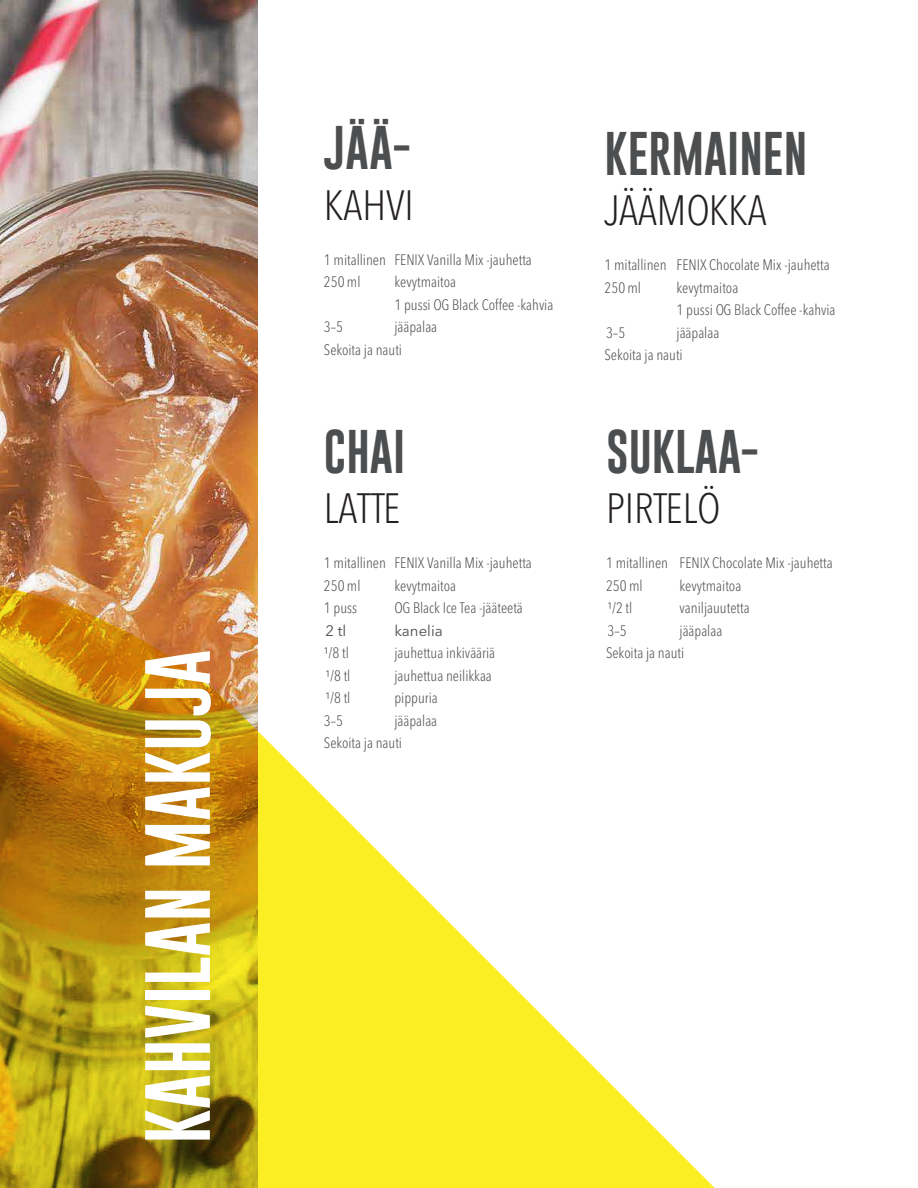
<style>
.page{position:relative;width:918px;height:1188px;background:#fff}
.page>*{position:absolute;margin:0;border:0;box-sizing:border-box;transform-origin:0 0}
.t1{font:67.5px "Gobold";color:#fff}
.t2{font:45px "Gobold";color:#4c4e50}
.t3{font:300 condensed 42px "Avenir Next LT Pro";color:#241f21}
.t4{font:300 condensed 15px/22.5px "Avenir Next LT Pro";color:#4c4e50}
.t5{font:15px "Avenir Next LT Pro";color:#4c4e50}
</style>
<div class="page">
<img style="left:0;top:0;width:258px;height:576px">
<svg style="left:0;top:576px;width:715px;height:612px"></svg>
<h1 class="t1" style="left:134px;top:1144px;width:496px;rotate:-90deg">KAHVILAN MAKUJA</h1>
<h2 class="t2" style="left:324px;top:119px;width:88px">JÄÄ-</h2>
<h3 class="t3" style="left:324px;top:180px;width:92px">KAHVI</h3>
<p class="t4" style="left:324px;top:248px;width:209px">1 mitallinen FENIX Vanilla Mix -jauhetta<br>250 ml</p>
<p class="t4" style="left:394px;top:271px;width:160px">kevytmaitoa<br>1 pussi OG Black Coffee -kahvia</p>
<p class="t4" style="left:324px;top:316px;width:115px;text-indent:70px">jääpalaa<br>Sekoita ja nauti</p>
<p class="t4" style="left:324px;top:316px;width:21px">3–5</p>
<h2 class="t2" style="left:605px;top:125px;width:204px">KERMAINEN</h2>
<h3 class="t3" style="left:605px;top:186px;width:164px">JÄÄMOKKA</h3>
<p class="t4" style="left:605px;top:254px;width:227px">1 mitallinen FENIX Chocolate Mix -jauhetta<br>250 ml</p>
<p class="t4" style="left:677px;top:276px;width:160px">kevytmaitoa<br>1 pussi OG Black Coffee -kahvia</p>
<p class="t4" style="left:605px;top:321px;width:116px;text-indent:72px">jääpalaa<br>Sekoita ja nauti</p>
<p class="t4" style="left:606px;top:321px;width:21px">3–5</p>
<h2 class="t2" style="left:324px;top:422px;width:83px">CHAI</h2>
<h3 class="t3" style="left:324px;top:483px;width:78px">LATTE</h3>
<p class="t4" style="left:324px;top:552px;width:209px">1 mitallinen FENIX Vanilla Mix -jauhetta<br>250 ml</p>
<p class="t4" style="left:394px;top:574px;width:63px">kevytmaitoa</p>
<h2 class="t2" style="left:606px;top:423px;width:154px">SUKLAA-</h2>
<h3 class="t3" style="left:606px;top:484px;width:116px">PIRTELÖ</h3>
<p class="t4" style="left:606px;top:552px;width:228px">1 mitallinen FENIX Chocolate Mix -jauhetta<br>250 ml</p>
<p class="t4" style="left:680px;top:574px;width:63px">kevytmaitoa</p>
<p class="t4" style="left:324px;top:597px;width:35px">1 puss</p>
<p class="t4" style="left:394px;top:597px;width:130px">OG Black Ice Tea -jääteetä</p>
<p class="t5" style="left:325px;top:622px;width:22px">2 tl</p>
<p class="t5" style="left:394px;top:622px;width:50px">kanelia</p>
<p class="t4" style="left:324px;top:642px;width:27px">¹/8 tl</p>
<p class="t4" style="left:394px;top:642px;width:102px">jauhettua inkivääriä</p>
<p class="t4" style="left:325px;top:664px;width:27px">¹/8 tl</p>
<p class="t4" style="left:394px;top:664px;width:99px">jauhettua neilikkaa</p>
<p class="t4" style="left:325px;top:687px;width:27px">¹/8 tl</p>
<p class="t4" style="left:394px;top:687px;width:45px">pippuria</p>
<p class="t4" style="left:324px;top:709px;width:21px">3–5</p>
<p class="t4" style="left:324px;top:709px;width:115px;text-indent:70px">jääpalaa<br>Sekoita ja nauti</p>
<p class="t4" style="left:608px;top:597px;width:26px">¹/2 tl</p>
<p class="t4" style="left:680px;top:597px;width:72px">vaniljauutetta</p>
<p class="t4" style="left:608px;top:619px;width:21px">3–5</p>
<p class="t4" style="left:606px;top:619px;width:118px;text-indent:74px">jääpalaa<br>Sekoita ja nauti</p>
</div>
